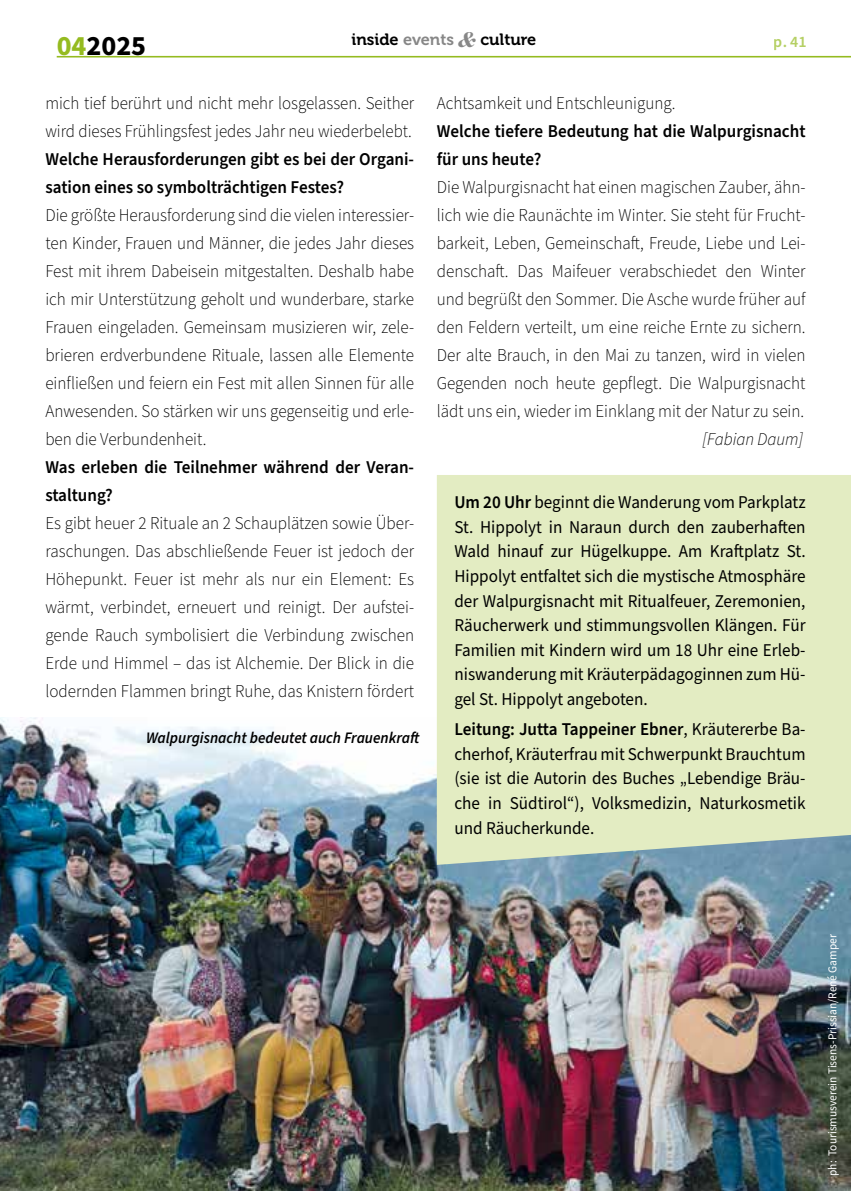
<style>
.page{position:relative;width:851px;height:1191px;background:#fff}
.page>*{position:absolute;margin:0;border:0;box-sizing:border-box;transform-origin:0 0}
.t1{font:700 28px "Source Sans Pro";color:#000}
.t2{font:300 18px/28px "Source Sans Pro";color:#000;text-align:justify;scale:.95 1}
.t3{font:18px/24.6px "Source Sans Pro";color:#000;text-align:justify;scale:.95 1}
.t4{font:600 18px/28px "Source Sans Pro";color:#000;scale:.95 1}
.t5{font:300 18px/28px "Source Sans Pro";color:#000;scale:.94 1}
.t6{font:italic 300 18px "Source Sans Pro";color:#000;scale:.95 1}
.t7{font:16.4px "Museo 700";color:#000}
.t8{font:italic 600 16px "Source Sans Pro";color:#000;scale:.95 1}
.t9{font:600 16px "Source Sans Pro";color:#95bb20}
.t10{font:12px "Source Sans Pro";color:#fff;scale:.95 1}
.s1{color:#95bb20}
.s2{color:#878787}
.s3{font-family:"Surveyor Display";font-weight:700;font-style:italic;font-size:24.4px;color:#878787}
.s4{font-weight:600}
</style>
<div class="page">
<hr style="left:57px;top:56px;width:793px;height:1px;background:#95bb20">
<img style="left:0;top:717px;width:850px;height:474px">
<div style="left:437px;top:475px;width:413px;height:390px;background:#e3ecc2"></div>
<h1 class="t1" style="left:57px;top:27px;width:91px"><span class="s1">04</span>2025</h1>
<p class="t7" style="left:351px;top:30px;width:186px">inside <span class="s2">events</span> <span class="s3">&amp;</span> culture</p>
<p class="t9" style="left:773px;top:31px;width:34px">p. 41</p>
<p class="t5" style="left:45px;top:90px;width:394px">mich tief berührt und nicht mehr losgelassen. Seither wird dieses Frühlingsfest jedes Jahr neu wiederbelebt.</p>
<p class="t4" style="left:45px;top:146px;width:389px">Welche Herausforderungen gibt es bei der Organi&shy;sation eines so symbolträchtigen Festes?</p>
<p class="t2" style="left:45px;top:202px;width:389px">Die größte Herausforderung sind die vielen interessier&shy;ten Kinder, Frauen und Männer, die jedes Jahr dieses Fest mit ihrem Dabeisein mitgestalten. Deshalb habe ich mir Unterstützung geholt und wunderbare, starke Frauen eingeladen. Gemeinsam musizieren wir, zele&shy;brieren erdverbundene Rituale, lassen alle Elemente einfließen und feiern ein Fest mit allen Sinnen für alle Anwesenden. So stärken wir uns gegenseitig und erle&shy;ben die Verbundenheit.</p>
<p class="t4" style="left:45px;top:454px;width:389px">Was erleben die Teilnehmer während der Veran&shy;staltung?</p>
<p class="t2" style="left:45px;top:510px;width:389px">Es gibt heuer 2 Rituale an 2 Schauplätzen sowie Über&shy;raschungen. Das abschließende Feuer ist jedoch der Höhepunkt. Feuer ist mehr als nur ein Element: Es wärmt, verbindet, erneuert und reinigt. Der aufstei&shy;gende Rauch symbolisiert die Verbindung zwischen Erde und Himmel – das ist Alchemie. Der Blick in die lodernden Flammen bringt Ruhe, das Knistern fördert</p>
<p class="t8" style="left:146px;top:727px;width:289px">Walpurgisnacht bedeutet auch Frauenkraft</p>
<p class="t2" style="left:437px;top:90px;width:252px">Achtsamkeit und Entschleunigung.</p>
<p class="t4" style="left:437px;top:118px;width:389px">Welche tiefere Bedeutung hat die Walpurgisnacht für uns heute?</p>
<p class="t2" style="left:437px;top:174px;width:389px">Die Walpurgisnacht hat einen magischen Zauber, ähn&shy;lich wie die Raunächte im Winter. Sie steht für Frucht&shy;barkeit, Leben, Gemeinschaft, Freude, Liebe und Lei&shy;denschaft. Das Maifeuer verabschiedet den Winter und begrüßt den Sommer. Die Asche wurde früher auf den Feldern verteilt, um eine reiche Ernte zu sichern.<br>Der alte Brauch, in den Mai zu tanzen, wird in vielen Gegenden noch heute gepflegt. Die Walpurgisnacht lädt uns ein, wieder im Einklang mit der Natur zu sein.</p>
<p class="t6" style="left:702px;top:427px;width:107px">[Fabian Daum]</p>
<p class="t3" style="left:454px;top:490px;width:371px"><span class="s4">Um 20 Uhr</span> beginnt die Wanderung vom Parkplatz St. Hippolyt in Naraun durch den zauberhaften Wald hinauf zur Hügelkuppe. Am Kraftplatz St.<br>Hippolyt entfaltet sich die mystische Atmosphäre der Walpurgisnacht mit Ritualfeuer, Zeremonien, Räucherwerk und stimmungsvollen Klängen. Für Familien mit Kindern wird um 18 Uhr eine Erleb&shy;niswanderung mit Kräuterpädagoginnen zum Hü&shy;gel St. Hippolyt angeboten.</p>
<p class="t3" style="left:454px;top:717px;width:371px"><span class="s4">Leitung: Jutta Tappeiner Ebner</span>, Kräutererbe Ba&shy;cherhof, Kräuterfrau mit Schwerpunkt Brauchtum (sie ist die Autorin des Buches „Lebendige Bräu&shy;che in Südtirol“), Volksmedizin, Naturkosmetik und Räucherkunde.</p>
<p class="t10" style="left:824px;top:1176px;width:256px;rotate:-90deg">ph: Tourismusverein Tisens-Prissian/René Gamper</p>
</div>
